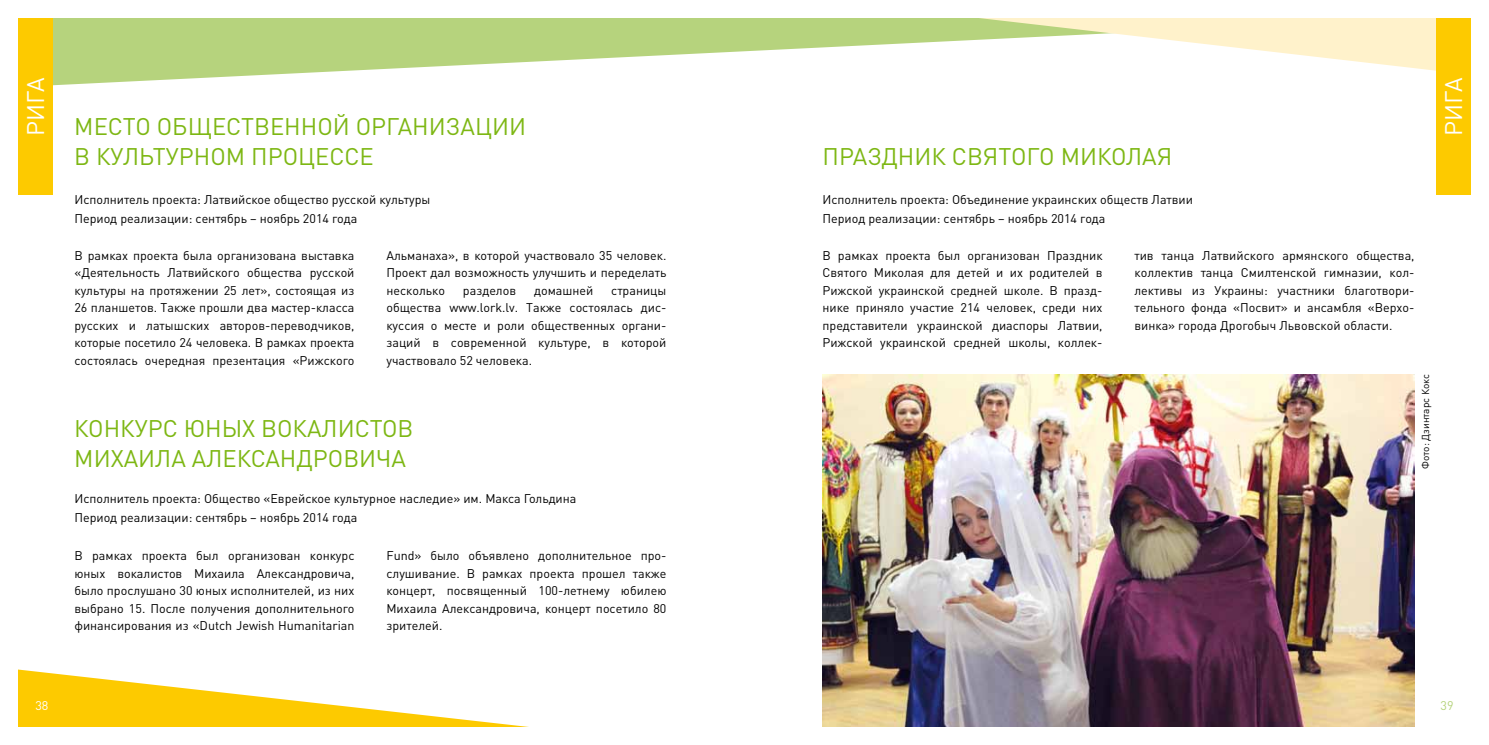
<style>
.page{position:relative;width:1489px;height:745px;background:#fff}
.page>*{position:absolute;margin:0;border:0;box-sizing:border-box;transform-origin:0 0}
.t1{font:23.75px "DIN Pro";color:#7db713}
.t2{font:23.75px "DIN Pro";color:#fff}
.t3{font:12.5px/17.5px "DIN Pro";color:#000;text-align:justify}
.t4{font:12.5px "DIN Pro";color:#fff}
.t5{font:12.5px "DIN Pro";color:#b6d37d}
.t6{font:10px "DIN Pro";color:#000}
</style>
<div class="page">
<img style="left:822px;top:374px;width:592px;height:352px">
<svg style="left:53px;top:18px;width:804px;height:68px;fill:#b6d37d"></svg>
<svg style="left:857px;top:18px;width:578px;height:53px"></svg>
<svg style="left:18px;top:669px;width:502px;height:57px"></svg>
<div style="left:1435px;top:18px;width:35px;height:177px;background:#fdca00"></div>
<div style="left:18px;top:18px;width:35px;height:177px;background:#fdca00"></div>
<h1 class="t2" style="left:19px;top:135px;width:57px;rotate:-90deg">Рига</h1>
<h1 class="t1" style="left:74px;top:110px;width:34px">Место</h1>
<h1 class="t1" style="left:157px;top:110px;width:71px">общественно</h1>
<h1 class="t1" style="left:333px;top:110px;width:40px">й организации</h1>
<h1 class="t1" style="left:74px;top:140px;width:36px">в кул</h1>
<h1 class="t1" style="left:139px;top:140px;width:30px">ьтурном</h1>
<h1 class="t1" style="left:251px;top:140px;width:16px">процессе</h1>
<p class="t3" style="left:74px;top:189px;width:357px;line-height:18.8px">Исполнитель проекта: Латвийское общество русской культуры<br>Период реализации: сентябрь – ноябрь 2014 года</p>
<p class="t3" style="left:74px;top:246px;width:281px">В рамках проекта была организована выставка «Деятельность Латвийского общества русской культуры на протяжении 25 лет», состоящая из 26 планшетов. Также прошли два мастер-класса русских и латышских авторов-переводчиков, которые посетило 24 человека. В рамках проекта состоялась очередная презентация «Рижского</p>
<p class="t3" style="left:386px;top:246px;width:281px">Альманаха», в которой участвовало 35 человек.<br>Проект дал возможность улучшить и переделать несколько</p>
<p class="t3" style="left:463px;top:281px;width:55px">разделов</p>
<p class="t3" style="left:534px;top:281px;width:61px">домашней</p>
<p class="t3" style="left:386px;top:281px;width:281px;text-indent:225px">страницы общества www.lork.lv. Также состоялась дис&shy;куссия о месте и роли общественных органи&shy;заций в современной культуре, в которой участвовало 52 человека.</p>
<h1 class="t1" style="left:74px;top:412px;width:30px">Конкурс</h1>
<h1 class="t1" style="left:184px;top:412px;width:94px">юныхвокалистов</h1>
<h1 class="t1" style="left:74px;top:442px;width:36px">Михаила</h1>
<h1 class="t1" style="left:192px;top:442px;width:31px">Александровича</h1>
<p class="t3" style="left:74px;top:488px;width:503px;line-height:18.8px">Исполнитель проекта: Общество «Еврейское культурное наследие» им. Макса Гольдина<br>Период реализации: сентябрь – ноябрь 2014 года</p>
<p class="t3" style="left:74px;top:546px;width:281px">В рамках проекта был организован конкурс юных вокалистов Михаила Александровича, было прослушано 30 юных исполнителей, из них выбрано 15. После получения дополнительного финансирования из «Dutch Jewish Humanitarian</p>
<p class="t3" style="left:386px;top:546px;width:281px">Fund» было объявлено дополнительное про&shy;слушивание. В рамках проекта прошел также концерт, посвященный 100-летнему юбилею Михаила Александровича, концерт посетило 80 зрителей.</p>
<h1 class="t1" style="left:822px;top:140px;width:33px">Праздник</h1>
<h1 class="t1" style="left:951px;top:140px;width:61px">Святого</h1>
<h1 class="t1" style="left:1060px;top:140px;width:36px">Микола</h1>
<h1 class="t1" style="left:1156px;top:140px;width:17px">я</h1>
<p class="t3" style="left:822px;top:189px;width:372px;line-height:18.8px">Исполнитель проекта: Объединение украинских обществ Латвии<br>Период реализации: сентябрь – ноябрь 2014 года</p>
<p class="t3" style="left:1134px;top:246px;width:281px">тив танца Латвийского армянского общества, коллектив танца Смилтенской гимназии, кол&shy;лективы из Украины: участники благотвори&shy;тельного фонда «Посвит» и ансамбля «Верхо&shy;винка» города Дрогобыч Львовской области.</p>
<p class="t3" style="left:822px;top:246px;width:281px">В рамках проекта был организован Праздник Святого Миколая для детей и их родителей в Рижской украинской средней школе. В празд&shy;нике приняло участие 214 человек, среди них представители украинской диаспоры Латвии, Рижской украинской средней школы, коллек-</p>
<p class="t6" style="left:1418px;top:468px;width:96px;rotate:-90deg">Фото: Дзинтарс Кокс</p>
<h1 class="t2" style="left:1437px;top:135px;width:57px;rotate:-90deg">Рига</h1>
<p class="t4" style="left:35px;top:696px;width:15px">38</p>
<p class="t5" style="left:1440px;top:696px;width:15px">39</p>
</div>
